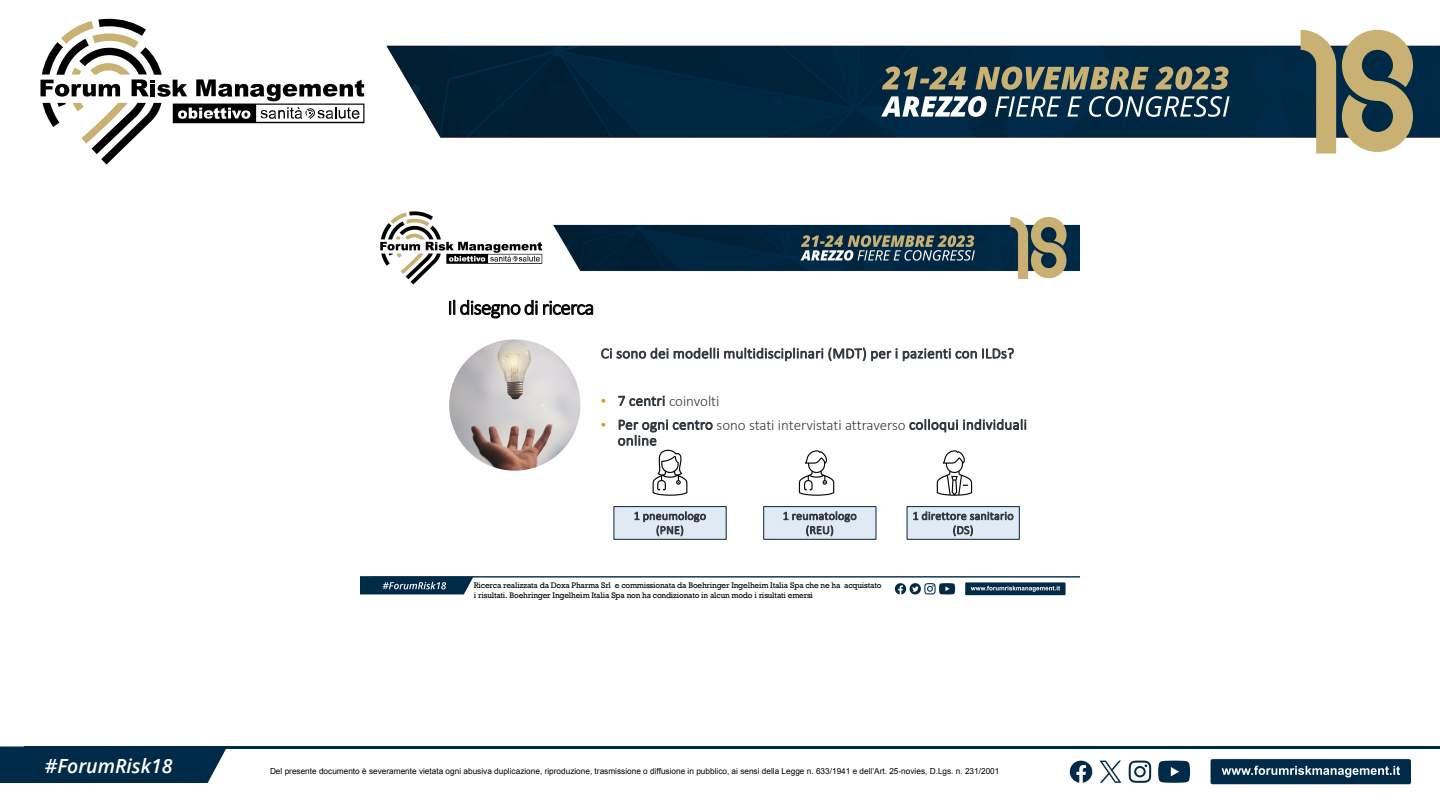
<style>
.page{position:relative;width:1440px;height:810px;background:#fff}
.page>*{position:absolute;margin:0;border:0;box-sizing:border-box;transform-origin:0 0}
.t1{font:300 20.62px "Calibri";letter-spacing:-.035em;color:#000}
.t2{font:italic 600 19.5px "Open Sans";color:#fff}
.t3{font:300 15px "Calibri";color:#343a41}
.t4{font:300 14.7px/15.8px "Calibri";letter-spacing:.02em;color:#343a41}
.t5{font:300 11.77px/14.2px "Calibri";letter-spacing:.02em;color:#343a41;text-align:center}
.t6{font:8.25px/9.9px "Rockwell";letter-spacing:-.02em;color:#000}
.t7{font:8.25px "Arial";color:#000}
.s1{font-family:"Arial";font-weight:400;color:#d09c16}
.s2{font-size:14.7px}
.s3{font-family:"Arial";font-weight:400;font-size:15px;color:#d09c16}
.s4{font-size:15px}
</style>
<div class="page">
<div style="left:0;top:746px;width:226px;height:37px;background:#002b48"></div>
<div style="left:1210px;top:759px;width:201px;height:26px;background:#002b48;border-radius:3px"></div>
<div style="left:1210px;top:758px;width:202px;height:27px;border:1px solid #fff;border-radius:3px"></div>
<svg style="left:1222px;top:766px;width:178px;height:11px"></svg>
<hr style="left:24px;top:746px;width:1416px;height:3px;background:#002b48">
<img style="left:386px;top:46px;width:1054px;height:92px">
<svg style="left:1342px;top:30px;width:71px;height:122px;background:#9a9575"></svg>
<svg style="left:1301px;top:30px;width:35px;height:124px;background:#929074"></svg>
<svg style="left:40px;top:19px;width:324px;height:145px"></svg>
<svg style="left:881px;top:96px;width:349px;height:21px"></svg>
<svg style="left:882px;top:66px;width:347px;height:24px;background:#656c5b"></svg>
<svg style="left:1129px;top:761px;width:22px;height:22px"></svg>
<svg style="left:1158px;top:761px;width:32px;height:22px"></svg>
<svg style="left:1070px;top:761px;width:22px;height:22px"></svg>
<svg style="left:1100px;top:761px;width:21px;height:22px"></svg>
<img style="left:360px;top:211px;width:720px;height:385px">
<img style="left:449px;top:339px;width:131px;height:132px;border-radius:66px">
<img style="left:643px;top:446px;width:54px;height:54px">
<img style="left:789px;top:446px;width:54px;height:54px">
<img style="left:928px;top:446px;width:54px;height:54px">
<div style="left:614px;top:507px;width:112px;height:32px;background:#e0eaf2"></div>
<div style="left:614px;top:506px;width:112px;height:34px;border:1px solid #0a2447"></div>
<div style="left:764px;top:507px;width:112px;height:32px;background:#e0eaf2"></div>
<div style="left:763px;top:506px;width:113px;height:34px;border:1px solid #0a2447"></div>
<div style="left:907px;top:507px;width:112px;height:32px;background:#e0eaf2"></div>
<div style="left:907px;top:506px;width:113px;height:34px;border:1px solid #0a2447"></div>
<h1 class="t1" style="left:448px;top:295px;width:148px">Il disegno di ricerca</h1>
<h3 class="t4" style="left:601px;top:345px;width:415px">Ci sono dei modelli multidisciplinari (MDT) per i pazienti con ILDs?</h3>
<h3 class="t3" style="left:601px;top:391px;width:120px"><span class="s1">•</span> <span class="s2">7 centri</span> coinvolti</h3>
<h3 class="t4" style="left:618px;top:417px;width:411px;text-indent:-17px"><span class="s3">•</span> Per ogni centro <span class="s4">sono stati intervistati attraverso</span> colloqui individuali online</h3>
<h3 class="t5" style="left:634px;top:509px;width:74px">1 pneumologo (PNE)</h3>
<h3 class="t5" style="left:783px;top:509px;width:75px">1 reumatologo (REU)</h3>
<h3 class="t5" style="left:913px;top:509px;width:103px">1 direttore sanitario (DS)</h3>
<p class="t6" style="left:474px;top:580px;width:409px">Ricerca realizzata da Doxa Pharma Srl e commissionata da Boehringer Ingelheim Italia Spa che ne ha acquistato i risultati. Boehringer Ingelheim Italia Spa non ha condizionato in alcun modo i risultati emersi</p>
<h2 class="t2" style="left:45px;top:752px;width:129px">#ForumRisk18</h2>
<p class="t7" style="left:270px;top:766px;width:731px">Del presente documento è severamente vietata ogni abusiva duplicazione, riproduzione, trasmissione o diffusione in pubblico, ai sensi della Legge n. 633/1941 e dell’Art. 25-novies, D.Lgs. n. 231/2001</p>
</div>
